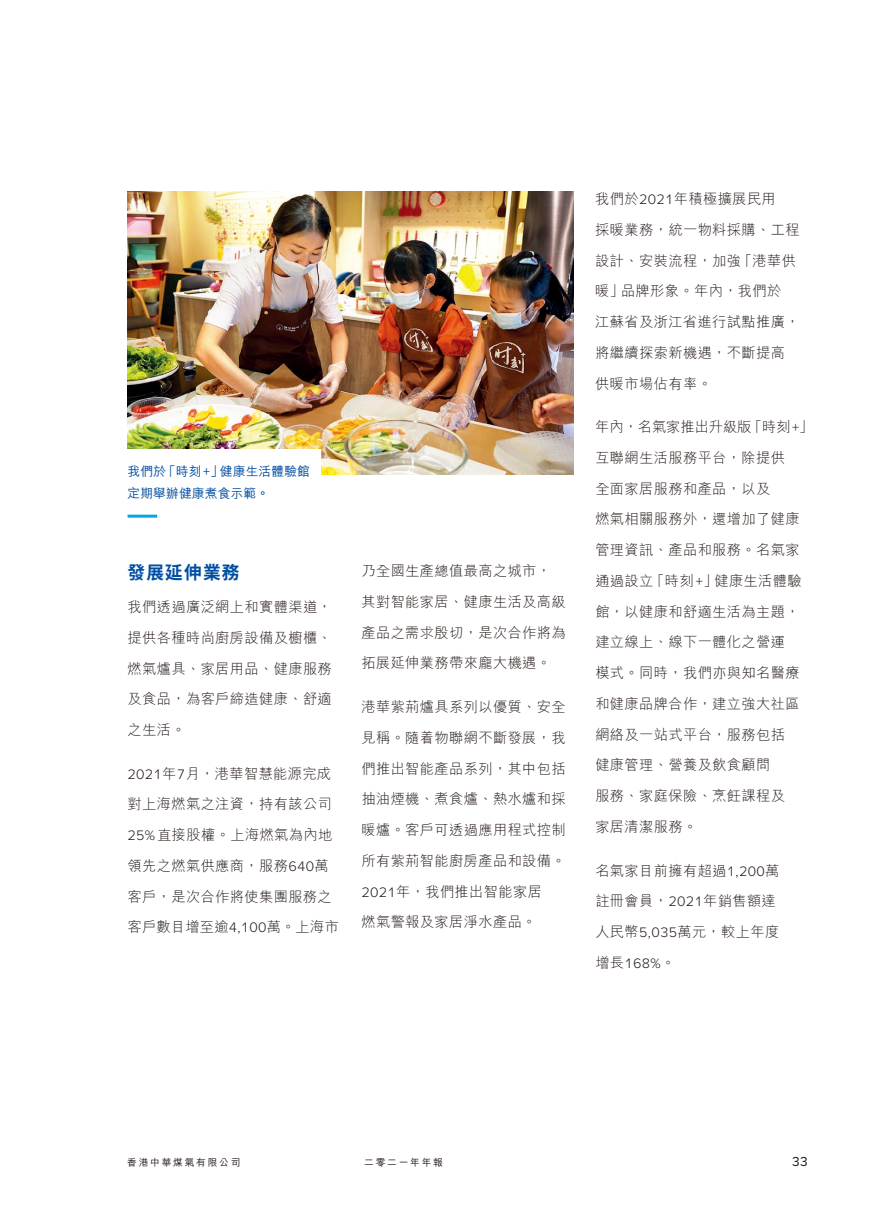
<style>
.page{position:relative;width:893px;height:1212px;background:#fff}
.page>*{position:absolute;margin:0;border:0;box-sizing:border-box;transform-origin:0 0}
.t1{font:700 18px "Noto Sans HK";letter-spacing:.07em;color:#004ea2}
.t2{font:300 14.25px/30.8px "M Hei HK";letter-spacing:.025em;color:#231916}
.t3{font:300 14.25px "Proxima Nova";color:#231916}
.t4{font:13.5px "Proxima Nova";color:#231916}
.t5{font:500 12.75px/22.5px "M Hei HK";letter-spacing:.01em;color:#004ea2}
.t6{font:500 9.75px "M Hei HK";letter-spacing:.18em;color:#231916}
.s1{font-family:"Proxima Nova";font-weight:400;font-size:13.8px}
.s2{font-family:"Proxima Nova"}
.s3{font-family:"M Hei HK"}
</style>
<div class="page">
<img style="left:128px;top:191px;width:445px;height:284px">
<div style="left:113px;top:449px;width:208px;height:83px;background:#fff"></div>
<hr style="left:128px;top:515px;width:29px;height:3px;background:#00a9e5">
<p class="t5" style="left:128px;top:458px;width:184px">我們於「時刻<span class="s1">+</span>」健康生活體驗館定期舉辦健康煮食示範。</p>
<p class="t1" style="left:128px;top:562px;width:114px">發展延伸業務</p>
<p class="t2" style="left:128px;top:591px;width:206px;text-align:justify">我們透過廣泛網上和實體渠道，提供各種時尚廚房設備及櫥櫃、燃氣爐具、家居用品、健康服務及食品，為客戶締造健康、舒適之生活。</p>
<p class="t2" style="left:128px;top:758px;width:213px"><span class="s2">2021</span>年<span class="s2">7</span>月，港華智慧能源完成對上海燃氣之注資，持有該公司<br><span class="s2">25%</span>直接股權。上海燃氣為內地領先之燃氣供應商，服務<span class="s2">640</span>萬客戶，是次合作將使集團服務之客戶數目增至逾<span class="s2">4,100</span>萬。上海市</p>
<p class="t2" style="left:361px;top:555px;width:206px">乃全國生產總值最高之城市，其對智能家居、健康生活及高級產品之需求殷切，是次合作將為拓展延伸業務帶來龐大機遇。</p>
<p class="t2" style="left:361px;top:691px;width:206px">港華紫荊爐具系列以優質、安全見稱。隨着物聯網不斷發展，我們推出智能產品系列，其中包括抽油煙機、煮食爐、熱水爐和採暖爐。客戶可透過應用程式控制所有紫荊智能廚房產品和設備。<br><span class="s2">2021</span>年，我們推出智能家居<br>燃氣警報及家居淨水產品。</p>
<p class="t2" style="left:595px;top:183px;width:206px">我們於<span class="s2">2021</span>年積極擴展民用<br>採暖業務，統一物料採購、工程設計、安裝流程，加強「港華供暖」品牌形象。年內，我們於<br>江蘇省及浙江省進行試點推廣，將繼續探索新機遇，不斷提高供暖市場佔有率。</p>
<p class="t2" style="left:595px;top:411px;width:220px">年內，名氣家推出升級版「時刻<span class="s2">+</span>」互聯網生活服務平台，除提供<br>全面家居服務和產品，以及<br>燃氣相關服務外，還增加了健康管理資訊、產品和服務。名氣家通過設立「時刻<span class="s2">+</span>」健康生活體驗館，以健康和舒適生活為主題，建立線上、線下一體化之營運<br>模式。同時，我們亦與知名醫療和健康品牌合作，建立強大社區網絡及一站式平台，服務包括<br>健康管理、營養及飲食顧問<br>服務、家庭保險、烹飪課程及<br>家居清潔服務。</p>
<p class="t2" style="left:595px;top:855px;width:186px">名氣家目前擁有超過<span class="s2">1,200</span>萬註冊會員，<span class="s2">2021</span>年銷售額達人民幣<span class="s2">5,035</span>萬元，較上年度</p>
<p class="t3" style="left:595px;top:952px;width:82px"><span class="s3">增長</span>168%<span class="s3">。</span></p>
<p class="t6" style="left:127px;top:1156px;width:115px">香港中華煤氣有限公司</p>
<p class="t6" style="left:364px;top:1156px;width:80px">二零二一年年報</p>
<p class="t4" style="left:792px;top:1151px;width:18px">33</p>
</div>
